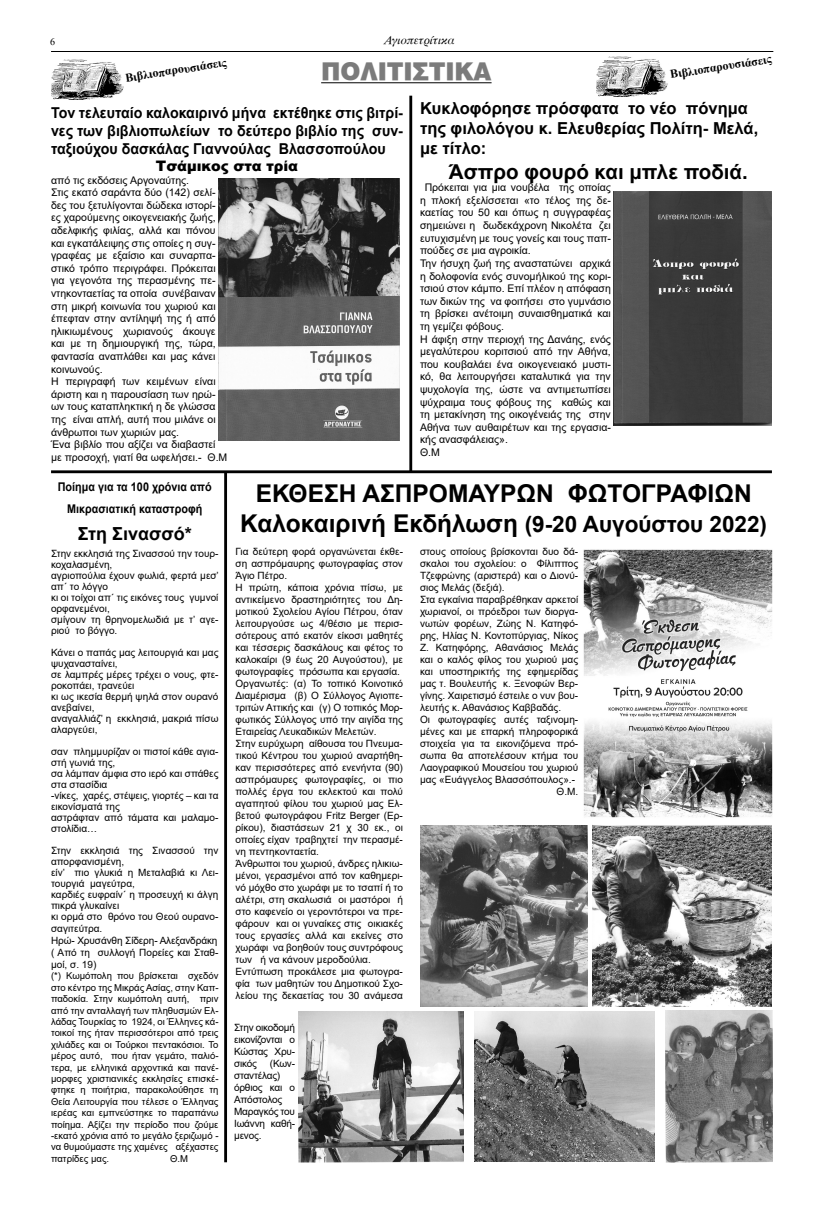
<style>
.page{position:relative;width:823px;height:1219px;background:#fff}
.page>*{position:absolute;margin:0;border:0;box-sizing:border-box;transform-origin:0 0}
.t1{font:700 24.5px/29.4px "Arial";color:#000;text-align:center}
.t2{font:900 24px "UB Helvetica";color:#7b7b7b}
.t3{font:700 20.5px "Arial";color:#000}
.t4{font:700 18px "Arial";color:#000}
.t5{font:700 16.5px/19.8px "Arial";color:#000}
.t6{font:700 15px/18px "Arial";color:#000;text-align:justify;scale:.95 1}
.t7{font:900 14.5px "Arial";color:#000}
.t8{font:700 12px/21.6px "Arial";color:#000;text-align:center;scale:.9 1}
.t9{font:12px "UB Times Italic";color:#000}
.t10{font:700 11.9px "Times New Roman";color:#000}
.t11{font:10.5px/12.6px "Arial";color:#000}
.t12{font:10px/12px "Arial";color:#000}
.t13{font:10px/12px "Arial";letter-spacing:-.02em;color:#000}
.t14{font:10px "Times New Roman";color:#000}
.t15{font:9.5px/11.4px "Arial";color:#000;text-align:justify}
.s1{font-size:22.5px}
</style>
<div class="page">
<img style="left:596px;top:56px;width:72px;height:40px">
<hr style="left:51px;top:51px;width:721px;height:1px;background:#000">
<hr style="left:321px;top:83px;width:170px;height:1px;background:#000">
<img style="left:613px;top:192px;width:158px;height:234px">
<img style="left:218px;top:179px;width:181px;height:262px">
<img style="left:51px;top:59px;width:73px;height:40px">
<img style="left:583px;top:549px;width:190px;height:269px">
<img style="left:592px;top:825px;width:179px;height:181px">
<img style="left:420px;top:825px;width:167px;height:182px">
<hr style="left:51px;top:470px;width:720px;height:3px;background:#000">
<hr style="left:224px;top:471px;width:3px;height:691px;background:#000">
<hr style="left:409px;top:96px;width:3px;height:375px;background:#000">
<img style="left:665px;top:1011px;width:107px;height:151px">
<img style="left:474px;top:1011px;width:179px;height:150px">
<img style="left:298px;top:1012px;width:165px;height:151px">
<p class="t14" style="left:50px;top:36px;width:6px">6</p>
<p class="t9" style="left:384px;top:34px;width:72px">Αγιοπετρίτικα</p>
<p class="t10" style="left:124px;top:71px;width:104px;rotate:-9deg">Βιβλιοπαρουσιάσεις</p>
<h2 class="t2" style="left:321px;top:57px;width:172px">ΠΟΛΙΤΙΣΤΙΚΑ</h2>
<p class="t10" style="left:668px;top:68px;width:104px;rotate:-9deg">Βιβλιοπαρουσιάσεις</p>
<h3 class="t6" style="left:51px;top:103px;width:372px">Τον τελευταίο καλοκαιρινό μήνα εκτέθηκε στις βιτρί&shy;νες των βιβλιοπωλείων το δεύτερο βιβλίο της συν&shy;ταξιούχου δασκάλας Γιαννούλας Βλασσοπούλου</h3>
<h3 class="t7" style="left:156px;top:155px;width:144px">Τσάμικος στα τρία</h3>
<p class="t11" style="left:51px;top:174px;width:178px">από τις εκδόσεις Αργοναύτης.<br>Στις εκατό σαράντα δύο (142) σελί&shy;δες του ξετυλίγονται δώδεκα ιστορί&shy;ες χαρούμενης οικογενειακής ζωής, αδελφικής φιλίας, αλλά και πόνου και εγκατάλειψης στις οποίες η συγ&shy;γραφέας με εξαίσιο και συναρπα&shy;στικό τρόπο περιγράφει. Πρόκειται για γεγονότα της περασμένης πε&shy;ντηκονταετίας τα οποία συνέβαιναν στη μικρή κοινωνία του χωριού και έπεφταν στην αντίληψή της ή από ηλικιωμένους χωριανούς άκουγε και με τη δημιουργική της, τώρα, φαντασία αναπλάθει και μας κάνει κοινωνούς.<br>Η περιγραφή των κειμένων είναι άριστη και η παρουσίαση των ηρώ&shy;ων τους καταπληκτική η δε γλώσσα της είναι απλή, αυτή που μιλάνε οι άνθρωποι των χωριών μας.<br>Ένα βιβλίο που αξίζει να διαβαστεί με προσοχή, γιατί θα ωφελήσει.- Θ.Μ</p>
<h3 class="t5" style="left:420px;top:99px;width:339px">Κυκλοφόρησε πρόσφατα το νέο πόνημα της φιλολόγου κ. Ελευθερίας Πολίτη- Μελά, με τίτλο:</h3>
<h3 class="t3" style="left:448px;top:160px;width:300px">Άσπρο φουρό και μπλε ποδιά.</h3>
<p class="t11" style="left:420px;top:181px;width:192px;text-indent:5px">Πρόκειται για μια νουβέλα της οποίας η πλοκή εξελίσσεται «το τέλος της δε&shy;καετίας του 50 και όπως η συγγραφέας σημειώνει η δωδεκάχρονη Νικολέτα ζει ευτυχισμένη με τους γονείς και τους παπ&shy;πούδες σε μια αγροικία.<br>Την ήσυχη ζωή της αναστατώνει αρχικά η δολοφονία ενός συνομήλικού της κορι&shy;τσιού στον κάμπο. Επί πλέον η απόφαση των δικών της να φοιτήσει στο γυμνάσιο τη βρίσκει ανέτοιμη συναισθηματικά και τη γεμίζει φόβους.<br>Η άφιξη στην περιοχή της Δανάης, ενός μεγαλύτερου κοριτσιού από την Αθήνα, που κουβαλάει ένα οικογενειακό μυστι&shy;κό, θα λειτουργήσει καταλυτικά για την ψυχολογία της, ώστε να αντιμετωπίσει ψύχραιμα τους φόβους της καθώς και τη μετακίνηση της οικογένειάς της στην Αθήνα των αυθαιρέτων και της εργασια&shy;κής ανασφάλειας».<br>Θ.Μ</p>
<p class="t8" style="left:58px;top:476px;width:172px">Ποίημα για τα 100 χρόνια από<br>Μικρασιατική καταστροφή</p>
<h3 class="t4" style="left:78px;top:524px;width:116px">Στη Σινασσό*</h3>
<p class="t12" style="left:51px;top:548px;width:169px;line-height:11px">Στην εκκλησιά της Σινασσού την τουρ&shy;κοχαλασμένη,<br>αγριοπούλια έχουν φωλιά, φερτά μεσ’ απ΄ το λόγγο<br>κι οι τοίχοι απ΄ τις εικόνες τους γυμνοί ορφανεμένοι,<br>σμίγουν τη θρηνομελωδιά με τ’ αγε&shy;ριού το βόγγο.</p>
<p class="t12" style="left:51px;top:647px;width:169px;line-height:11px">Κάνει ο παπάς μας λειτουργιά και μας ψυχανασταίνει,<br>σε λαμπρές μέρες τρέχει ο νους, φτε&shy;ροκοπάει, τρανεύει<br>κι ως ικεσία θερμή ψηλά στον ουρανό ανεβαίνει,<br>αναγαλλιάζ’ η εκκλησιά, μακριά πίσω αλαργεύει,</p>
<p class="t12" style="left:51px;top:746px;width:169px;line-height:11px">σαν πλημμυρίζαν οι πιστοί κάθε αγια&shy;στή γωνιά της,<br>σα λάμπαν άμφια στο ιερό και σπάθες στα στασίδια<br>-νίκες, χαρές, στέψεις, γιορτές – και τα εικονίσματά της<br>αστράφταν από τάματα και μαλαμο&shy;στολίδια…</p>
<p class="t12" style="left:51px;top:845px;width:169px;line-height:11px">Στην εκκλησιά της Σινασσού την απορφανισμένη,<br>είν’ πιο γλυκιά η Μεταλαβιά κι Λει&shy;τουργιά μαγεύτρα,<br>καρδιές ευφραίν΄ η προσευχή κι άλγη πικρά γλυκαίνει<br>κι ορμά στο θρόνο του Θεού ουρανο-</p>
<p class="t12" style="left:51px;top:922px;width:169px">σαγιτεύτρα.<br>Ηρώ- Χρυσάνθη Σίδερη- Αλεξανδράκη ( Από τη συλλογή Πορείες και Σταθ&shy;μοί, σ. 19)</p>
<p class="t15" style="left:51px;top:970px;width:169px">(*) Κωμόπολη που βρίσκεται σχεδόν στο κέντρο της Μικράς Ασίας, στην Καπ&shy;παδοκία. Στην κωμόπολη αυτή, πριν από την ανταλλαγή των πληθυσμών Ελ&shy;λάδας Τουρκίας το 1924, οι Έλληνες κά&shy;τοικοί της ήταν περισσότεροι από τρεις χιλιάδες και οι Τούρκοι πεντακόσιοι. Το μέρος αυτό, που ήταν γεμάτο, παλιό&shy;τερα, με ελληνικά αρχοντικά και πανέ&shy;μορφες χριστιανικές εκκλησίες επισκέ&shy;φτηκε η ποιήτρια, παρακολούθησε τη Θεία Λειτουργία που τέλεσε ο Έλληνας ιερέας και εμπνεύστηκε το παραπάνω ποίημα. Αξίζει την περίοδο που ζούμε -εκατό χρόνια από το μεγάλο ξεριζωμό - να θυμούμαστε της χαμένες αξέχαστες πατρίδες μας.</p>
<p class="t15" style="left:170px;top:1153px;width:19px">Θ.Μ</p>
<h1 class="t1" style="left:240px;top:479px;width:528px">ΕΚΘΕΣΗ ΑΣΠΡΟΜΑΥΡΩΝ ΦΩΤΟΓΡΑΦΙΩΝ<br>Καλοκαιρινή Εκδήλωση <span class="s1">(9-20 Αυγούστου 2022)</span></h1>
<p class="t12" style="left:235px;top:545px;width:169px">Για δεύτερη φορά οργανώνεται έκθε&shy;ση ασπρόμαυρης φωτογραφίας στον Άγιο Πέτρο.<br>Η πρώτη, κάποια χρόνια πίσω, με αντικείμενο δραστηριότητες του Δη&shy;μοτικού Σχολείου Αγίου Πέτρου, όταν λειτουργούσε ως 4/θέσιο με περισ&shy;σότερους από εκατόν είκοσι μαθητές και τέσσερις δασκάλους και φέτος το καλοκαίρι (9 έως 20 Αυγούστου), με φωτογραφίες πρόσωπα και εργασία.<br>Οργανωτές: (α) Το τοπικό Κοινοτικό Διαμέρισμα (β) Ο Σύλλογος Αγιοπε&shy;τριτών Αττικής και (γ) Ο τοπικός Μορ&shy;φωτικός Σύλλογος υπό την αιγίδα της Εταιρείας Λευκαδικών Μελετών.<br>Στην ευρύχωρη αίθουσα του Πνευμα&shy;τικού Κέντρου του χωριού αναρτήθη&shy;καν περισσότερες από ενενήντα (90) ασπρόμαυρες φωτογραφίες, οι πιο πολλές έργα του εκλεκτού και πολύ αγαπητού φίλου του χωριού μας Ελ&shy;βετού φωτογράφου Fritz Berger (Ερ&shy;ρίκου), διαστάσεων 21 χ 30 εκ., οι οποίες είχαν τραβηχτεί την περασμέ&shy;νη πεντηκονταετία.<br>Άνθρωποι του χωριού, άνδρες ηλικιω&shy;μένοι, γερασμένοι από τον καθημερι&shy;νό μόχθο στο χωράφι με το τσαπί ή το αλέτρι, στη σκαλωσιά οι μαστόροι ή στο καφενείο οι γεροντότεροι να πρε&shy;φάρουν και οι γυναίκες στις οικιακές τους εργασίες αλλά και εκείνες στο χωράφι να βοηθούν τους συντρόφους των ή να κάνουν μεροδούλια.<br>Εντύπωση προκάλεσε μια φωτογρα&shy;φία των μαθητών του Δημοτικού Σχο&shy;λείου της δεκαετίας του 30 ανάμεσα</p>
<p class="t12" style="left:420px;top:546px;width:160px">στους οποίους βρίσκονται δυο δά-</p>
<p class="t12" style="left:420px;top:558px;width:160px">σκαλοι του σχολείου: ο Φίλιππος</p>
<p class="t12" style="left:420px;top:570px;width:160px">Τζεφρώνης (αριστερά) και ο Διονύ-</p>
<p class="t12" style="left:420px;top:582px;width:86px">σιος Μελάς (δεξιά).</p>
<p class="t12" style="left:420px;top:594px;width:160px">Στα εγκαίνια παραβρέθηκαν αρκετοί</p>
<p class="t12" style="left:420px;top:606px;width:160px">χωριανοί, οι πρόεδροι των διοργα-</p>
<p class="t12" style="left:420px;top:618px;width:160px">νωτών φορέων, Ζώης Ν. Κατηφό-</p>
<p class="t12" style="left:420px;top:630px;width:160px">ρης, Ηλίας Ν. Κοντοπύργιας, Νίκος</p>
<p class="t12" style="left:420px;top:642px;width:160px">Ζ. Κατηφόρης, Αθανάσιος Μελάς</p>
<p class="t12" style="left:420px;top:654px;width:160px">και ο καλός φίλος του χωριού μας</p>
<p class="t12" style="left:420px;top:666px;width:160px">και υποστηρικτής της εφημερίδας</p>
<p class="t12" style="left:420px;top:678px;width:160px">μας τ. Βουλευτής κ. Ξενοφών Βερ-</p>
<p class="t12" style="left:420px;top:690px;width:160px">γίνης. Χαιρετισμό έστειλε ο νυν βου-</p>
<p class="t12" style="left:420px;top:702px;width:142px">λευτής κ. Αθανάσιος Καββαδάς.</p>
<p class="t12" style="left:420px;top:714px;width:160px">Οι φωτογραφίες αυτές ταξινομη-</p>
<p class="t12" style="left:420px;top:726px;width:160px">μένες και με επαρκή πληροφορικά</p>
<p class="t12" style="left:420px;top:738px;width:160px">στοιχεία για τα εικονιζόμενα πρό-</p>
<p class="t12" style="left:420px;top:750px;width:160px">σωπα θα αποτελέσουν κτήμα του</p>
<p class="t12" style="left:420px;top:762px;width:160px">Λαογραφικού Μουσείου του χωριού</p>
<p class="t12" style="left:420px;top:774px;width:156px">μας «Ευάγγελος Βλασσόπουλος».-</p>
<p class="t12" style="left:556px;top:786px;width:23px">Θ.Μ.</p>
<p class="t12" style="left:234px;top:1021px;width:62px;text-align:justify">Στην οικοδομή εικονίζονται ο Κώστας Χρυ&shy;σικός</p>
<p class="t13" style="left:234px;top:1057px;width:62px;text-indent:36px">(Κων&shy;σταντέλας) όρθιος και ο<br>Απόστολος<br>Μαραγκός του<br>Ιωάννη καθή&shy;μενος.</p>
</div>
